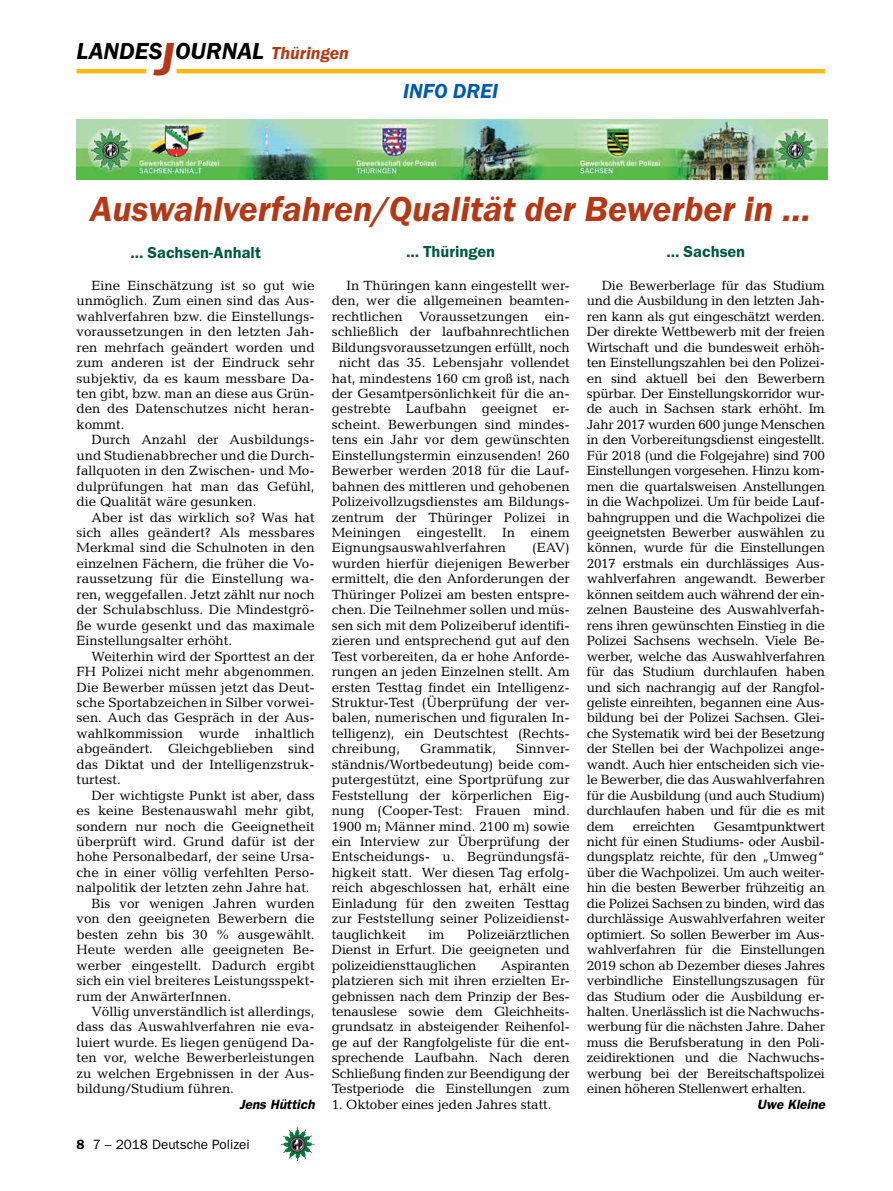
<style>
.page{position:relative;width:893px;height:1191px;background:#fff}
.page>*{position:absolute;margin:0;border:0;box-sizing:border-box;transform-origin:0 0}
.t1{font:italic 600 36px "Franklin Gothic Itc T";color:#b33916}
.t2{font:italic 600 24px "Franklin Gothic Itc T";color:#000}
.t3{font:italic 600 21px "Franklin Gothic Itc T";color:#005baa}
.t4{font:600 16.5px "Franklin Gothic Itc T";color:#005941}
.t5{font:13.5px/15.5px "Candida";color:#000;text-align:justify}
.t6{font:13.5px "Franklin Gothic";color:#000}
.t7{font:italic 600 13.5px "Franklin Gothic";color:#000}
.t8{font:13.5px "Candida";letter-spacing:-.02em;color:#000}
.s1{font-size:48px;color:#b33916}
.s2{font-size:18px;color:#b33916}
.s3{font-weight:600}
</style>
<div class="page">
<hr style="left:77px;top:69px;width:69px;height:4px;background:#fdb913">
<hr style="left:176px;top:69px;width:649px;height:4px;background:#fdb913">
<img style="left:281px;top:1128px;width:16px;height:24px">
<img style="left:77px;top:120px;width:750px;height:59px">
<h2 class="t2" style="left:77px;top:37px;width:274px">LANDES<span class="s1">J</span>OURNAL <span class="s2">Thüringen</span></h2>
<h3 class="t3" style="left:403px;top:79px;width:12px">info</h3>
<h3 class="t3" style="left:453px;top:79px;width:13px">drei</h3>
<h1 class="t1" style="left:90px;top:188px;width:722px">Auswahlverfahren/Qualität der Bewerber in …</h1>
<p class="t4" style="left:666px;top:242px;width:80px">… Sachsen</p>
<p class="t5" style="left:587px;top:277px;width:240px;text-indent:15px">Die Bewerberlage für das Studium und die Ausbildung in den letzten Jah&shy;ren kann als gut eingeschätzt werden.<br>Der direkte Wettbewerb mit der freien Wirtschaft und die bundesweit erhöh&shy;ten Einstellungszahlen bei den Polizei&shy;en sind aktuell bei den Bewerbern spürbar. Der Einstellungskorridor wur&shy;de auch in Sachsen stark erhöht. Im Jahr 2017 wurden 600 junge Menschen in den Vorbereitungsdienst eingestellt.<br>Für 2018 (und die Folgejahre) sind 700<br>Einstellungen vorgesehen. Hinzu kom&shy;men die quartalsweisen Anstellungen in die Wachpolizei. Um für beide Lauf&shy;bahngruppen und die Wachpolizei die geeignetsten Bewerber auswählen zu können, wurde für die Einstellungen 2017 erstmals ein durchlässiges Aus&shy;wahlverfahren angewandt. Bewerber können seitdem auch während der ein&shy;zelnen Bausteine des Auswahlverfah&shy;rens ihren gewünschten Einstieg in die Polizei Sachsens wechseln. Viele Be&shy;werber, welche das Auswahlverfahren für das Studium durchlaufen haben und sich nachrangig auf der Rangfol&shy;geliste einreihten, begannen eine Aus&shy;bildung bei der Polizei Sachsen. Glei&shy;che Systematik wird bei der Besetzung der Stellen bei der Wachpolizei ange&shy;wandt. Auch hier entscheiden sich vie&shy;le Bewerber, die das Auswahlverfahren für die Ausbildung (und auch Studium) durchlaufen haben und für die es mit dem</p>
<p class="t4" style="left:406px;top:242px;width:90px">… Thüringen</p>
<p class="t5" style="left:347px;top:277px;width:225px">In Thüringen kann eingestellt wer-</p>
<p class="t5" style="left:332px;top:293px;width:240px">den, wer die allgemeinen beamten-</p>
<p class="t5" style="left:332px;top:308px;width:240px">rechtlichen Voraussetzungen ein-</p>
<p class="t5" style="left:332px;top:324px;width:240px">schließlich der laufbahnrechtlichen</p>
<p class="t5" style="left:332px;top:339px;width:240px">Bildungsvoraussetzungen erfüllt, noch</p>
<p class="t5" style="left:339px;top:355px;width:232px">nicht das 35. Lebensjahr vollendet</p>
<p class="t5" style="left:332px;top:370px;width:240px">hat, mindestens 160 cm groß ist, nach</p>
<p class="t5" style="left:332px;top:386px;width:240px">der Gesamtpersönlichkeit für die an-</p>
<p class="t5" style="left:332px;top:401px;width:240px">gestrebte Laufbahn geeignet er-</p>
<p class="t5" style="left:332px;top:416px;width:240px">scheint. Bewerbungen sind mindes-</p>
<p class="t5" style="left:332px;top:432px;width:240px">tens ein Jahr vor dem gewünschten</p>
<p class="t5" style="left:332px;top:447px;width:240px">Einstellungstermin einzusenden! 260</p>
<p class="t5" style="left:332px;top:463px;width:240px">Bewerber werden 2018 für die Lauf-</p>
<p class="t5" style="left:332px;top:478px;width:240px">bahnen des mittleren und gehobenen</p>
<p class="t5" style="left:332px;top:494px;width:240px">Polizeivollzugsdienstes am Bildungs-</p>
<p class="t5" style="left:332px;top:509px;width:240px">zentrum der Thüringer Polizei in</p>
<p class="t5" style="left:332px;top:525px;width:240px">Meiningen eingestellt. In einem</p>
<p class="t5" style="left:332px;top:540px;width:176px">Eignungsauswahlverfahren</p>
<p class="t4" style="left:130px;top:242px;width:132px">... Sachsen-Anhalt</p>
<p class="t5" style="left:77px;top:277px;width:240px;text-indent:15px">Eine Einschätzung ist so gut wie unmöglich. Zum einen sind das Aus&shy;wahlverfahren bzw. die Einstellungs&shy;voraussetzungen in den letzten Jah&shy;ren mehrfach geändert worden und zum anderen ist der Eindruck sehr subjektiv, da es kaum messbare Da&shy;ten gibt, bzw. man an diese aus Grün&shy;den des Datenschutzes nicht heran&shy;kommt.</p>
<p class="t5" style="left:77px;top:432px;width:240px;text-indent:15px">Durch Anzahl der Ausbildungs&shy;und Studienabbrecher und die Durch&shy;fallquoten in den Zwischen- und Mo&shy;dulprüfungen hat man das Gefühl, die Qualität wäre gesunken.</p>
<p class="t5" style="left:77px;top:509px;width:240px;text-indent:15px">Aber ist das wirklich so? Was hat sich alles geändert? Als messbares Merkmal sind die Schulnoten in den einzelnen Fächern, die früher die Vo&shy;raussetzung für die Einstellung wa&shy;ren, weggefallen. Jetzt zählt nur noch der Schulabschluss. Die Mindestgrö&shy;ße wurde gesenkt und das maximale Einstellungsalter erhöht.</p>
<p class="t5" style="left:77px;top:648px;width:240px;text-indent:15px">Weiterhin wird der Sporttest an der FH Polizei nicht mehr abgenommen.<br>Die Bewerber müssen jetzt das Deut&shy;sche Sportabzeichen in Silber vorwei&shy;sen. Auch das Gespräch in der Aus&shy;wahlkommission wurde inhaltlich abgeändert. Gleichgeblieben sind das Diktat und der Intelligenzstruk&shy;turtest.</p>
<p class="t5" style="left:91px;top:787px;width:225px">Der wichtigste Punkt ist aber, dass</p>
<p class="t5" style="left:77px;top:803px;width:240px">es keine Bestenauswahl mehr gibt,</p>
<p class="t5" style="left:77px;top:818px;width:240px">sondern nur noch die Geeignetheit</p>
<p class="t5" style="left:77px;top:833px;width:240px">überprüft wird. Grund dafür ist der</p>
<p class="t5" style="left:77px;top:849px;width:240px">hohe Personalbedarf, der seine Ursa-</p>
<p class="t5" style="left:77px;top:864px;width:240px">che in einer völlig verfehlten Perso-</p>
<p class="t5" style="left:77px;top:880px;width:235px">nalpolitik der letzten zehn Jahre hat.</p>
<p class="t5" style="left:91px;top:895px;width:225px">Bis vor wenigen Jahren wurden</p>
<p class="t5" style="left:77px;top:911px;width:240px">von den geeigneten Bewerbern die</p>
<p class="t5" style="left:77px;top:926px;width:240px">besten zehn bis 30 % ausgewählt.</p>
<p class="t5" style="left:77px;top:942px;width:240px">Heute werden alle geeigneten Be-</p>
<p class="t5" style="left:77px;top:957px;width:240px">werber eingestellt. Dadurch ergibt</p>
<p class="t5" style="left:77px;top:972px;width:240px">sich ein viel breiteres Leistungsspekt-</p>
<p class="t5" style="left:77px;top:988px;width:156px">rum der AnwärterInnen.</p>
<p class="t5" style="left:91px;top:1003px;width:225px">Völlig unverständlich ist allerdings,</p>
<p class="t5" style="left:77px;top:1019px;width:240px">dass das Auswahlverfahren nie eva-</p>
<p class="t5" style="left:77px;top:1034px;width:240px">luiert wurde. Es liegen genügend Da-</p>
<p class="t5" style="left:77px;top:1050px;width:240px">ten vor, welche Bewerberleistungen</p>
<p class="t5" style="left:77px;top:1065px;width:240px">zu welchen Ergebnissen in der Aus-</p>
<p class="t5" style="left:77px;top:1081px;width:159px">bildung/Studium führen.</p>
<p class="t7" style="left:239px;top:1096px;width:77px">Jens Hüttich</p>
<p class="t5" style="left:332px;top:540px;width:240px;text-indent:201px">(EAV) wurden hierfür diejenigen Bewerber ermittelt, die den Anforderungen der Thüringer Polizei am besten entspre&shy;chen. Die Teilnehmer sollen und müs&shy;sen sich mit dem Polizeiberuf identifi&shy;zieren und entsprechend gut auf den Test vorbereiten, da er hohe Anforde&shy;rungen an jeden Einzelnen stellt. Am ersten Testtag findet ein Intelligenz-Struktur-Test (Überprüfung der ver&shy;balen, numerischen und figuralen In&shy;telligenz), ein Deutschtest (Rechts&shy;chreibung,</p>
<p class="t5" style="left:332px;top:741px;width:240px;text-indent:185px">Sinnver&shy;ständnis/Wortbedeutung) beide com&shy;putergestützt, eine Sportprüfung zur Feststellung der körperlichen Eig&shy;nung (Cooper-Test: Frauen mind.<br>1900 m; Männer mind. 2100 m) sowie ein Interview zur Überprüfung der Entscheidungs- u. Begründungsfä&shy;higkeit statt. Wer diesen Tag erfolg&shy;reich abgeschlossen hat, erhält eine Einladung für den zweiten Testtag zur Feststellung seiner Polizeidienst&shy;tauglichkeit</p>
<p class="t5" style="left:420px;top:741px;width:77px">Grammatik,</p>
<p class="t5" style="left:587px;top:818px;width:240px;text-indent:127px">Gesamtpunktwert nicht für einen Studiums- oder Ausbil&shy;dungsplatz reichte, für den „Umweg“ über die Wachpolizei. Um auch weiter&shy;hin die besten Bewerber frühzeitig an die Polizei Sachsen zu binden, wird das durchlässige Auswahlverfahren weiter optimiert. So sollen Bewerber im Aus&shy;wahlverfahren für die Einstellungen 2019 schon ab Dezember dieses Jahres verbindliche Einstellungszusagen für das Studium oder die Ausbildung er&shy;halten. Unerlässlich ist die Nachwuchs&shy;werbung für die nächsten Jahre. Daher muss die Berufsberatung in den Poli&shy;zeidirektionen und die Nachwuchs&shy;werbung bei der Bereitschaftspolizei einen höheren Stellenwert erhalten.</p>
<p class="t7" style="left:757px;top:1096px;width:69px">Uwe Kleine</p>
<p class="t8" style="left:633px;top:818px;width:64px">erreichten</p>
<p class="t5" style="left:332px;top:926px;width:240px;text-indent:136px">Polizeiärztlichen Dienst in Erfurt. Die geeigneten und polizeidiensttauglichen</p>
<p class="t5" style="left:429px;top:926px;width:17px">im</p>
<p class="t5" style="left:332px;top:957px;width:240px;text-indent:169px">Aspiranten platzieren sich mit ihren erzielten Er&shy;gebnissen nach dem Prinzip der Bes&shy;tenauslese sowie dem Gleichheits&shy;grundsatz in absteigender Reihenfol&shy;ge auf der Rangfolgeliste für die ent&shy;sprechende Laufbahn. Nach deren Schließung finden zur Beendigung der Testperiode die Einstellungen zum</p>
<p class="t5" style="left:332px;top:1096px;width:221px">1. Oktober eines jeden Jahres statt.</p>
<p class="t6" style="left:77px;top:1136px;width:175px"><span class="s3">8</span> 7 – 2018 Deutsche Polizei</p>
</div>
